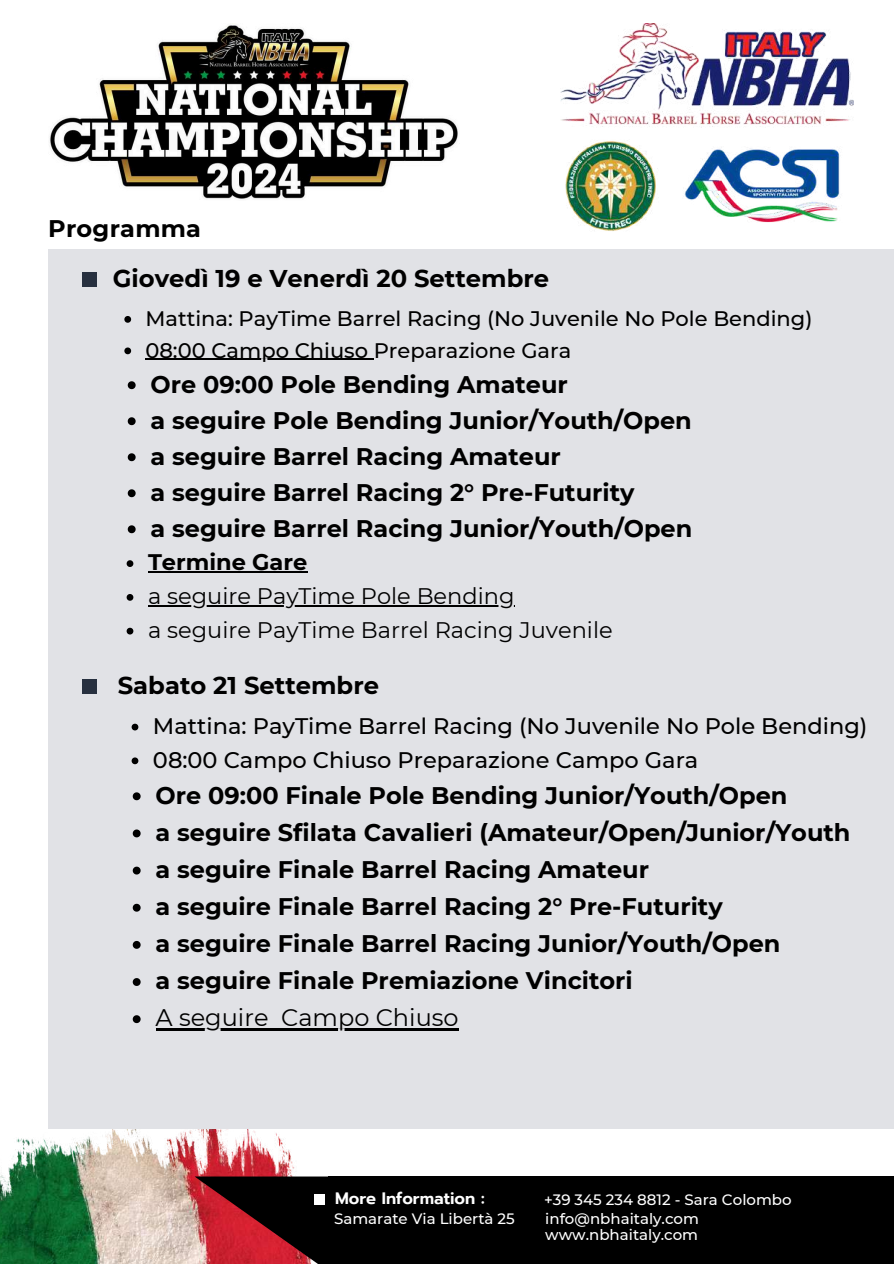
<style>
.page{position:relative;width:894px;height:1264px;background:#fff}
.page>*{position:absolute;margin:0;border:0;box-sizing:border-box;transform-origin:0 0}
.t1{font:700 24.3px "Montserrat";color:#000}
.t2{font:700 24px/37.2px "Montserrat";color:#000}
.t3{font:24px "Montserrat";color:#000}
.t4{font:500 22.5px/33.8px "Montserrat";color:#000}
.t5{font:22.5px/33.8px "Montserrat";color:#000}
.t6{font:700 22.5px "Montserrat";color:#000}
.t7{font:500 21px/31.5px "Montserrat";color:#000}
.t8{font:600 16.5px "Prompt";color:#fff}
.t9{font:500 15px "Montserrat";color:#fff}
</style>
<div class="page">
<img style="left:0;top:1129px;width:295px;height:134px">
<svg style="left:194px;top:1176px;width:134px;height:87px"></svg>
<div style="left:328px;top:1176px;width:565px;height:87px;background:#000"></div>
<div style="left:48px;top:250px;width:845px;height:878px;background:#e1e2e6"></div>
<div style="left:314px;top:1194px;width:10px;height:11px;background:#fff"></div>
<img style="left:560px;top:23px;width:293px;height:105px">
<img style="left:684px;top:147px;width:157px;height:76px">
<img style="left:565px;top:141px;width:91px;height:90px">
<div style="left:82px;top:272px;width:15px;height:14px;background:#27303f"></div>
<svg style="left:124px;top:316px;width:7px;height:7px"></svg>
<svg style="left:124px;top:347px;width:7px;height:7px"></svg>
<hr style="left:145px;top:359px;width:228px;height:1px;background:#000">
<svg style="left:128px;top:381px;width:8px;height:8px"></svg>
<svg style="left:128px;top:417px;width:8px;height:8px"></svg>
<svg style="left:128px;top:453px;width:8px;height:8px"></svg>
<svg style="left:128px;top:489px;width:8px;height:8px"></svg>
<svg style="left:128px;top:525px;width:8px;height:8px"></svg>
<svg style="left:127px;top:560px;width:6px;height:7px"></svg>
<hr style="left:148px;top:571px;width:159px;height:1px;background:#000">
<svg style="left:127px;top:594px;width:6px;height:6px"></svg>
<hr style="left:148px;top:605px;width:366px;height:1px;background:#000">
<svg style="left:127px;top:627px;width:6px;height:7px"></svg>
<svg style="left:132px;top:723px;width:6px;height:7px"></svg>
<svg style="left:132px;top:757px;width:6px;height:7px"></svg>
<svg style="left:133px;top:792px;width:8px;height:8px"></svg>
<svg style="left:133px;top:829px;width:8px;height:8px"></svg>
<svg style="left:133px;top:866px;width:8px;height:8px"></svg>
<svg style="left:133px;top:903px;width:8px;height:8px"></svg>
<svg style="left:133px;top:941px;width:8px;height:7px"></svg>
<svg style="left:133px;top:978px;width:8px;height:7px"></svg>
<svg style="left:133px;top:1015px;width:8px;height:8px"></svg>
<hr style="left:155px;top:1028px;width:113px;height:2px;background:#000">
<svg style="left:268px;top:1028px;width:13px;height:2px"></svg>
<hr style="left:281px;top:1028px;width:177px;height:2px;background:#000">
<div style="left:82px;top:679px;width:15px;height:14px;background:#27303f"></div>
<img style="left:50px;top:23px;width:408px;height:176px">
<p class="t2" style="left:48px;top:210px;width:154px">Programma</p>
<p class="t1" style="left:113px;top:263px;width:438px">Giovedì 19 e Venerdì 20 Settembre</p>
<p class="t7" style="left:145px;top:303px;width:668px">Mattina: PayTime Barrel Racing (No Juvenile No Pole Bending)<br>08:00 Campo Chiuso Preparazione Gara</p>
<p class="t2" style="left:150px;top:366px;width:543px;line-height:36px">Ore 09:00 Pole Bending Amateur<br>a seguire Pole Bending Junior/Youth/Open a seguire Barrel Racing Amateur<br>a seguire Barrel Racing 2° Pre-Futurity<br>a seguire Barrel Racing Junior/Youth/Open</p>
<p class="t6" style="left:148px;top:548px;width:161px">Termine Gare</p>
<p class="t5" style="left:148px;top:579px;width:466px">a seguire PayTime Pole Bending<br>a seguire PayTime Barrel Racing Juvenile</p>
<p class="t1" style="left:118px;top:670px;width:263px">Sabato 21 Settembre</p>
<p class="t4" style="left:153px;top:709px;width:715px">Mattina: PayTime Barrel Racing (No Juvenile No Pole Bending)<br>08:00 Campo Chiuso Preparazione Campo Gara</p>
<p class="t2" style="left:155px;top:776px;width:696px">Ore 09:00 Finale Pole Bending Junior/Youth/Open<br>a seguire Sfilata Cavalieri (Amateur/Open/Junior/Youth a seguire Finale Barrel Racing Amateur<br>a seguire Finale Barrel Racing 2° Pre-Futurity<br>a seguire Finale Barrel Racing Junior/Youth/Open<br>a seguire Finale Premiazione Vincitori</p>
<p class="t3" style="left:155px;top:1003px;width:304px">A seguire Campo Chiuso</p>
<p class="t8" style="left:335px;top:1186px;width:151px">More Information :</p>
<p class="t9" style="left:334px;top:1209px;width:182px">Samarate Via Libertà 25</p>
<p class="t9" style="left:544px;top:1190px;width:249px">+39 345 234 8812 - Sara Colombo</p>
<p class="t9" style="left:545px;top:1225px;width:154px">www.nbhaitaly.com</p>
<p class="t9" style="left:545px;top:1209px;width:155px">info@nbhaitaly.com</p>
</div>
